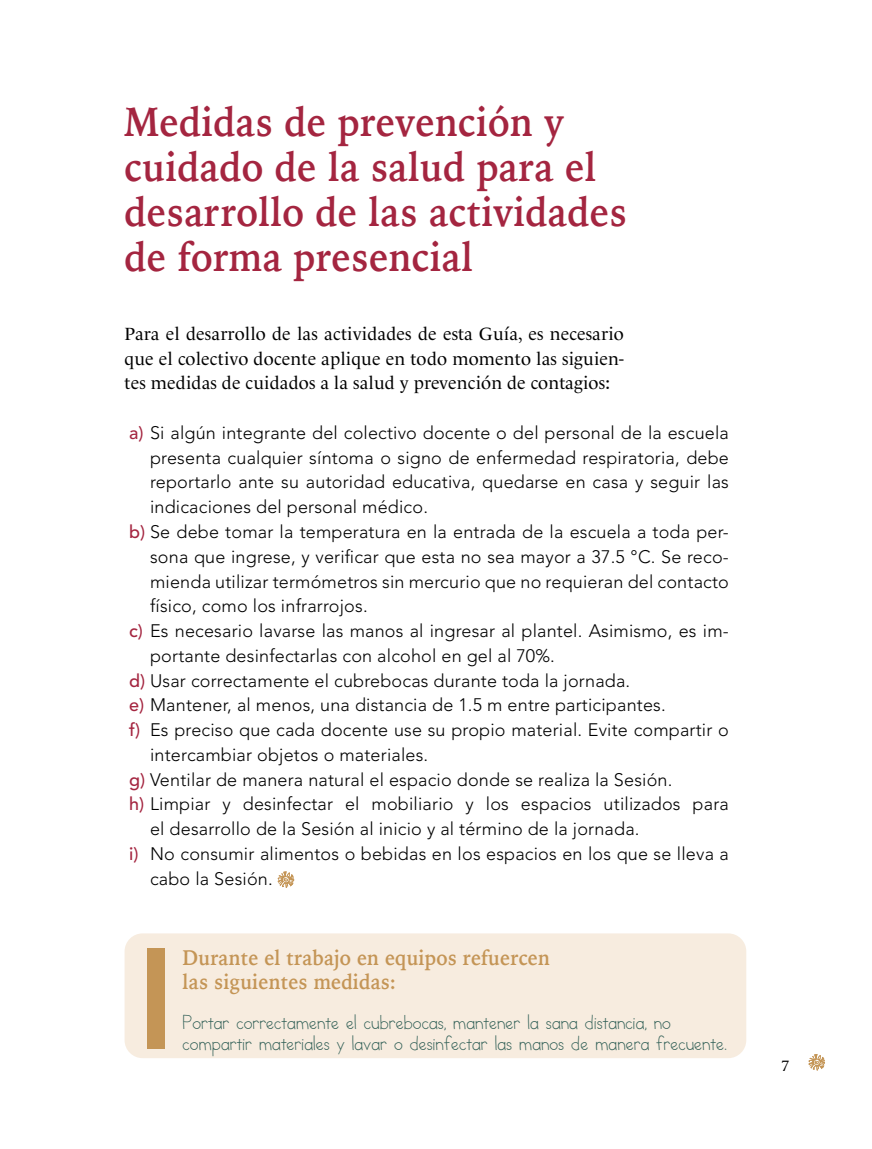
<style>
.page{position:relative;width:872px;height:1149px;background:#fff}
.page>*{position:absolute;margin:0;border:0;box-sizing:border-box;transform-origin:0 0}
.t1{font:700 40.5px/45px "Iowan Old Style";letter-spacing:.01em;color:#a42540;scale:.9 1}
.t2{font:700 21px/24px "Iowan Old Style";letter-spacing:.01em;color:#c49556;scale:.9 1}
.t3{font:300 18px "Avenir LT Std";letter-spacing:.01em;color:#000}
.t4{font:18px/24.8px "Le Monde Livre";letter-spacing:.01em;color:#000;text-align:justify}
.t5{font:18px/21.6px "Abc Teacher";color:#2f5e55}
.t6{font:15px "Iowan Old Style";color:#000}
.s1{font-weight:500;color:#a42540}
</style>
<div class="page">
<svg style="left:808px;top:1054px;width:17px;height:15px"></svg>
<svg style="left:278px;top:871px;width:16px;height:16px"></svg>
<div style="left:125px;top:933px;width:621px;height:124px;background:#f7ecdf;border-radius:18px"></div>
<div style="left:148px;top:947px;width:17px;height:101px;background:#c49556"></div>
<h1 class="t1" style="left:125px;top:97px;width:560px">Medidas de prevención y cuidado de la salud para el desarrollo de las actividades de forma presencial</h1>
<p class="t4" style="left:125px;top:321px;width:501px">Para el desarrollo de las actividades de esta Guía, es necesario que el colectivo docente aplique en todo momento las siguien&shy;tes medidas de cuidados a la salud y prevención de contagios:</p>
<p class="t3" style="left:129px;top:422px;width:601px"><span class="s1">a)</span> Si algún integrante del colectivo docente o del personal de la escuela</p>
<p class="t3" style="left:150px;top:446px;width:580px">presenta cualquier síntoma o signo de enfermedad respiratoria, debe</p>
<p class="t3" style="left:150px;top:471px;width:580px">reportarlo ante su autoridad educativa, quedarse en casa y seguir las</p>
<p class="t3" style="left:150px;top:496px;width:279px">indicaciones del personal médico.</p>
<p class="t3" style="left:129px;top:521px;width:601px"><span class="s1">b)</span> Se debe tomar la temperatura en la entrada de la escuela a toda per-</p>
<p class="t3" style="left:150px;top:545px;width:580px">sona que ingrese, y verificar que esta no sea mayor a 37.5 °C. Se reco-</p>
<p class="t3" style="left:150px;top:570px;width:580px">mienda utilizar termómetros sin mercurio que no requieran del contacto</p>
<p class="t3" style="left:150px;top:595px;width:219px">físico, como los infrarrojos.</p>
<p class="t3" style="left:129px;top:620px;width:601px"><span class="s1">c)</span> Es necesario lavarse las manos al ingresar al plantel. Asimismo, es im-</p>
<p class="t3" style="left:150px;top:644px;width:406px">portante desinfectarlas con alcohol en gel al 70%.</p>
<p class="t3" style="left:129px;top:669px;width:502px"><span class="s1">d)</span> Usar correctamente el cubrebocas durante toda la jornada.</p>
<p class="t3" style="left:129px;top:694px;width:538px"><span class="s1">e)</span> Mantener, al menos, una distancia de 1.5 m entre participantes.</p>
<p class="t3" style="left:129px;top:719px;width:601px"><span class="s1">f)</span> Es preciso que cada docente use su propio material. Evite compartir o</p>
<p class="t3" style="left:150px;top:743px;width:280px">intercambiar objetos o materiales.</p>
<p class="t3" style="left:129px;top:768px;width:545px"><span class="s1">g)</span> Ventilar de manera natural el espacio donde se realiza la Sesión.</p>
<p class="t3" style="left:129px;top:793px;width:601px"><span class="s1">h)</span> Limpiar y desinfectar el mobiliario y los espacios utilizados para</p>
<p class="t3" style="left:150px;top:818px;width:491px">el desarrollo de la Sesión al inicio y al término de la jornada.</p>
<p class="t3" style="left:129px;top:842px;width:601px"><span class="s1">i)</span> No consumir alimentos o bebidas en los espacios en los que se lleva a</p>
<p class="t3" style="left:150px;top:867px;width:124px">cabo la Sesión.</p>
<p class="t2" style="left:183px;top:944px;width:409px">Durante el trabajo en equipos refuercen las siguientes medidas:</p>
<p class="t5" style="left:183px;top:1011px;width:546px">Portar correctamente el cubrebocas, mantener la sana distancia, no compartir materiales y lavar o desinfectar las manos de manera frecuente.</p>
<p class="t6" style="left:781px;top:1051px;width:10px">7</p>
</div>
